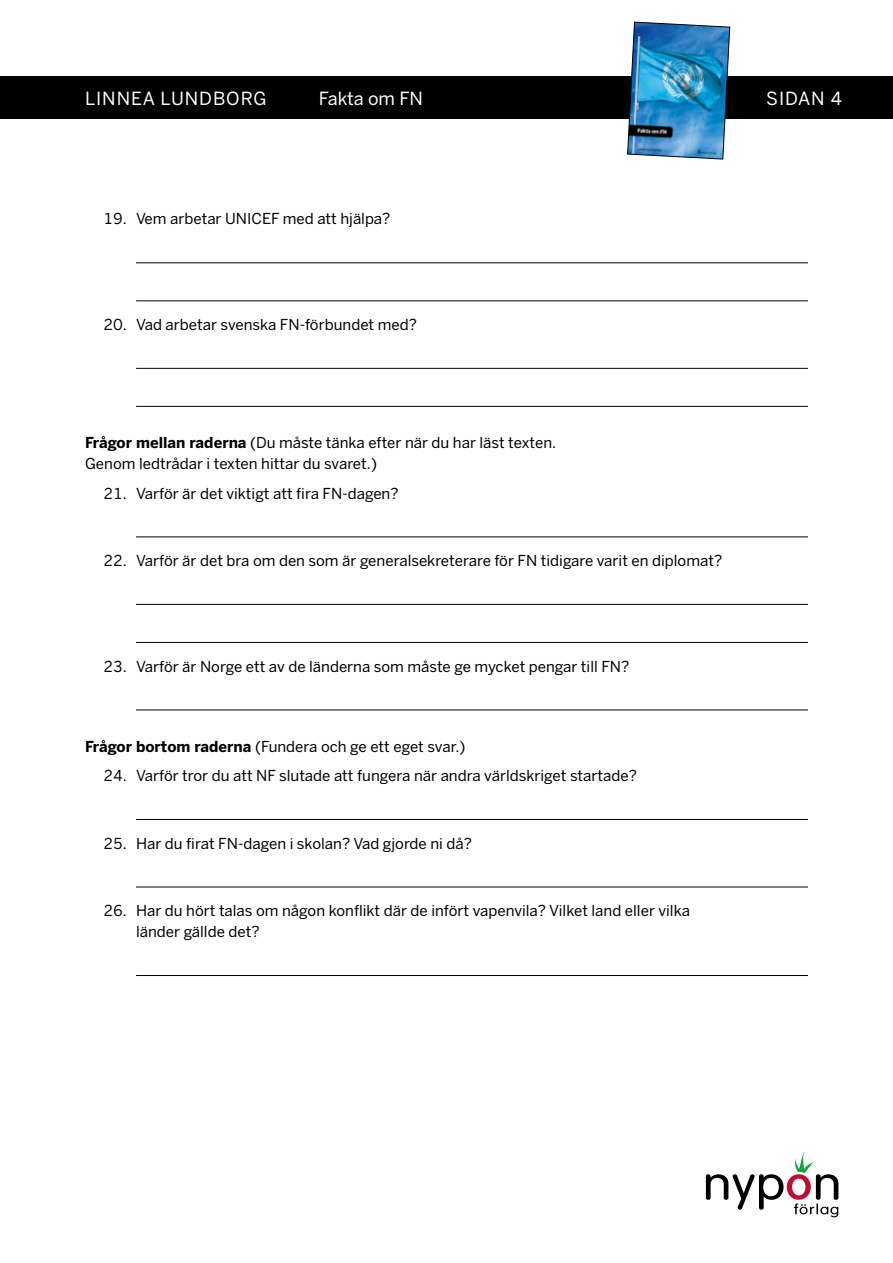
<style>
.page{position:relative;width:893px;height:1263px;background:#fff}
.page>*{position:absolute;margin:0;border:0;box-sizing:border-box;transform-origin:0 0}
.t1{font:18px "Benton Sans";letter-spacing:.05em;color:#fff}
.t2{font:18px "Benton Sans";color:#fff}
.t3{font:15px/21px "Benton Sans";color:#000}
.s1{font-weight:700}
</style>
<div class="page">
<svg style="left:706px;top:1152px;width:132px;height:65px"></svg>
<div style="left:0;top:77px;width:893px;height:42px;background:#000"></div>
<img style="left:627px;top:21px;width:103px;height:139px">
<hr style="left:136px;top:262px;width:672px;height:1px;background:#000">
<hr style="left:136px;top:300px;width:672px;height:1px;background:#000">
<hr style="left:136px;top:368px;width:672px;height:1px;background:#000">
<hr style="left:136px;top:406px;width:672px;height:1px;background:#000">
<hr style="left:136px;top:536px;width:672px;height:1px;background:#000">
<hr style="left:136px;top:604px;width:672px;height:1px;background:#000">
<hr style="left:136px;top:642px;width:672px;height:1px;background:#000">
<hr style="left:136px;top:709px;width:672px;height:1px;background:#000">
<hr style="left:136px;top:819px;width:672px;height:1px;background:#000">
<hr style="left:136px;top:887px;width:672px;height:1px;background:#000">
<hr style="left:136px;top:975px;width:672px;height:1px;background:#000">
<p class="t1" style="left:85px;top:87px;width:183px">LINNEA LUNDBORG</p>
<p class="t2" style="left:319px;top:87px;width:106px">Fakta om FN</p>
<p class="t1" style="left:766px;top:87px;width:77px">SIDAN 4</p>
<p class="t3" style="left:103px;top:209px;width:289px">19. Vem arbetar UNICEF med att hjälpa?</p>
<p class="t3" style="left:103px;top:314px;width:315px">20. Vad arbetar svenska FN-förbundet med?</p>
<p class="t3" style="left:85px;top:432px;width:473px"><span class="s1">Frågor mellan raderna</span> (Du måste tänka efter när du har läst texten.<br>Genom ledtrådar i texten hittar du svaret.)</p>
<p class="t3" style="left:103px;top:483px;width:297px">21. Varför är det viktigt att fira FN-dagen?</p>
<p class="t3" style="left:103px;top:550px;width:620px">22. Varför är det bra om den som är generalsekreterare för FN tidigare varit en diplomat?</p>
<p class="t3" style="left:103px;top:656px;width:527px">23. Varför är Norge ett av de länderna som måste ge mycket pengar till FN?</p>
<p class="t3" style="left:85px;top:736px;width:382px"><span class="s1">Frågor bortom raderna</span> (Fundera och ge ett eget svar.)</p>
<p class="t3" style="left:103px;top:765px;width:535px">24. Varför tror du att NF slutade att fungera när andra världskriget startade?</p>
<p class="t3" style="left:103px;top:833px;width:370px">25. Har du firat FN-dagen i skolan? Vad gjorde ni då?</p>
<p class="t3" style="left:136px;top:900px;width:555px;text-indent:-33px">26. Har du hört talas om någon konflikt där de infört vapenvila? Vilket land eller vilka länder gällde det?</p>
</div>
